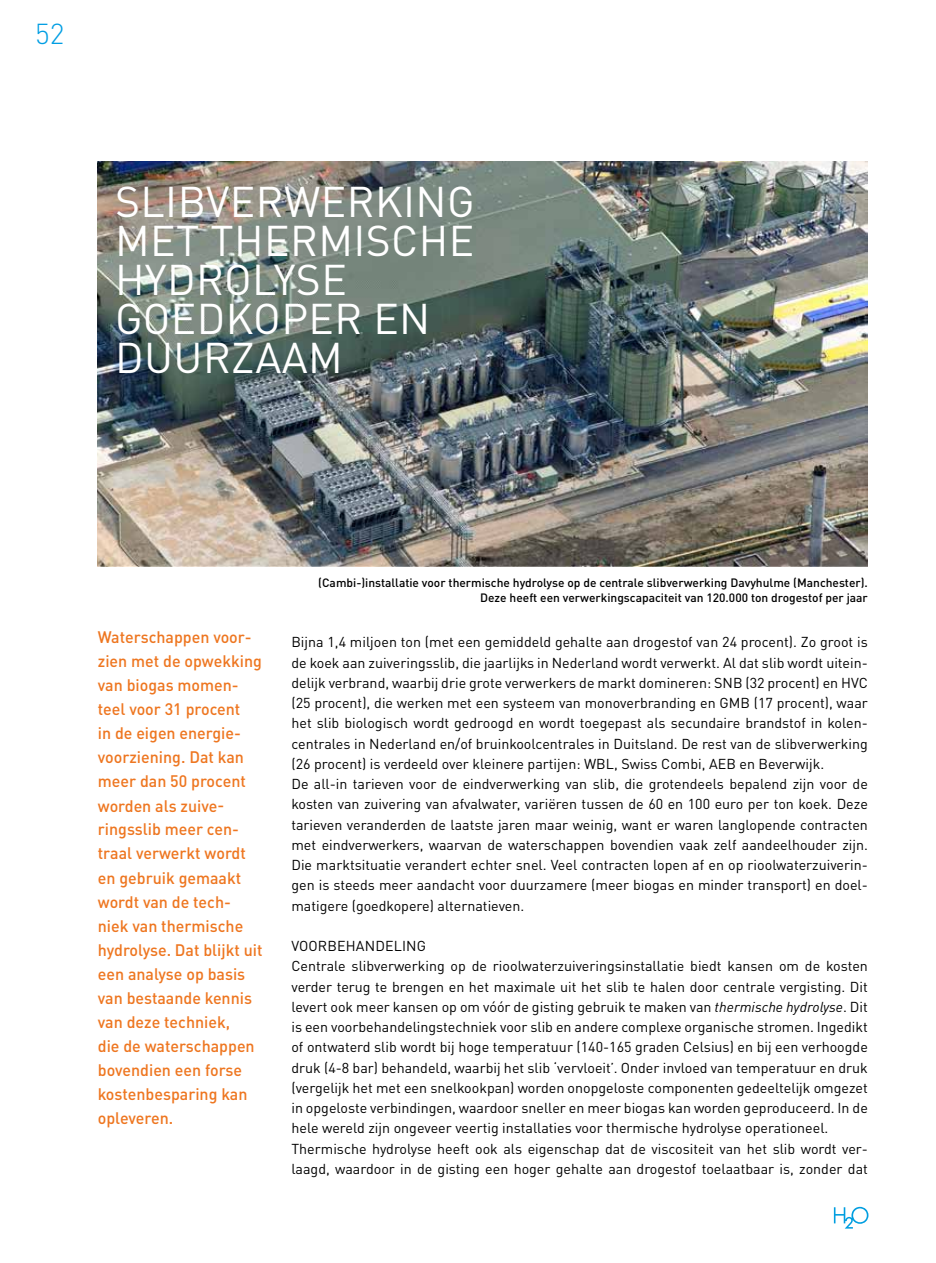
<style>
.page{position:relative;width:936px;height:1263px;background:#fff}
.page>*{position:absolute;margin:0;border:0;box-sizing:border-box;transform-origin:0 0}
.t1{font:42.45px/38.8px "DIN Pro";letter-spacing:.01em;color:#fff}
.t2{font:300 28.5px "DIN Pro";color:#009ee3}
.t3{font:500 16.5px/24px "DIN Pro";color:#ee7620}
.t4{font:14.25px/20.2px "DIN Pro";color:#000}
.t5{font:500 12px/15px "DIN Pro";color:#000;text-align:right}
.s1{font-style:italic}
</style>
<div class="page">
<svg style="left:833px;top:1207px;width:35px;height:21px"></svg>
<img style="left:98px;top:162px;width:769px;height:404px">
<h2 class="t2" style="left:35px;top:12px;width:31px">52</h2>
<h1 class="t1" style="left:115px;top:178px;width:361px">SLIBVERWERKING<br>MET THERMISCHE<br>HYDROLYSE<br>GOEDKOPER EN<br>DUURZAAM</h1>
<p class="t3" style="left:98px;top:624px;width:166px">Waterschappen voor&shy;zien met de opwekking van biogas momen&shy;teel voor 31 procent<br>in de eigen energie&shy;voorziening. Dat kan meer dan 50 procent worden als zuive&shy;ringsslib meer cen&shy;traal verwerkt wordt en gebruik gemaakt wordt van de tech&shy;niek van thermische hydrolyse. Dat blijkt uit een analyse op basis van bestaande kennis van deze techniek,<br>die de waterschappen bovendien een forse kostenbesparing kan opleveren.</p>
<p class="t5" style="left:318px;top:574px;width:551px">(Cambi-)installatie voor thermische hydrolyse op de centrale slibverwerking Davyhulme (Manchester).<br>Deze heeft een verwerkingscapaciteit van 120.000 ton drogestof per jaar</p>
<p class="t4" style="left:291px;top:631px;width:578px">Bijna 1,4 miljoen ton (met een gemiddeld gehalte aan drogestof van 24 procent). Zo groot is de koek aan zuiveringsslib, die jaarlijks in Nederland wordt verwerkt. Al dat slib wordt uitein&shy;delijk verbrand, waarbij drie grote verwerkers de markt domineren: SNB (32 procent) en HVC (25 procent), die werken met een systeem van monoverbranding en GMB (17 procent), waar het slib biologisch wordt gedroogd en wordt toegepast als secundaire brandstof in kolen&shy;centrales in Nederland en/of bruinkoolcentrales in Duitsland. De rest van de slibverwerking (26 procent) is verdeeld over kleinere partijen: WBL, Swiss Combi, AEB en Beverwijk.<br>De all-in tarieven voor de eindverwerking van slib, die grotendeels bepalend zijn voor de kosten van zuivering van afvalwater, variëren tussen de 60 en 100 euro per ton koek. Deze tarieven veranderden de laatste jaren maar weinig, want er waren langlopende contracten met eindverwerkers, waarvan de waterschappen bovendien vaak zelf aandeelhouder zijn.<br>Die marktsituatie verandert echter snel. Veel contracten lopen af en op rioolwaterzuiverin&shy;gen is steeds meer aandacht voor duurzamere (meer biogas en minder transport) en doel&shy;matigere (goedkopere) alternatieven.</p>
<p class="t4" style="left:291px;top:934px;width:578px">VOORBEHANDELING<br>Centrale slibverwerking op de rioolwaterzuiveringsinstallatie biedt kansen om de kosten verder terug te brengen en het maximale uit het slib te halen door centrale vergisting. Dit levert ook meer kansen op om vóór de gisting gebruik te maken van <span class="s1">thermische hydrolyse</span>. Dit is een voorbehandelingstechniek voor slib en andere complexe organische stromen. Ingedikt of ontwaterd slib wordt bij hoge temperatuur (140-165 graden Celsius) en bij een verhoogde druk (4-8 bar) behandeld, waarbij het slib ‘vervloeit’. Onder invloed van temperatuur en druk (vergelijk het met een snelkookpan) worden onopgeloste componenten gedeeltelijk omgezet in opgeloste verbindingen, waardoor sneller en meer biogas kan worden geproduceerd. In de hele wereld zijn ongeveer veertig installaties voor thermische hydrolyse operationeel.<br>Thermische hydrolyse heeft ook als eigenschap dat de viscositeit van het slib wordt ver&shy;laagd, waardoor in de gisting een hoger gehalte aan drogestof toelaatbaar is, zonder dat</p>
</div>
